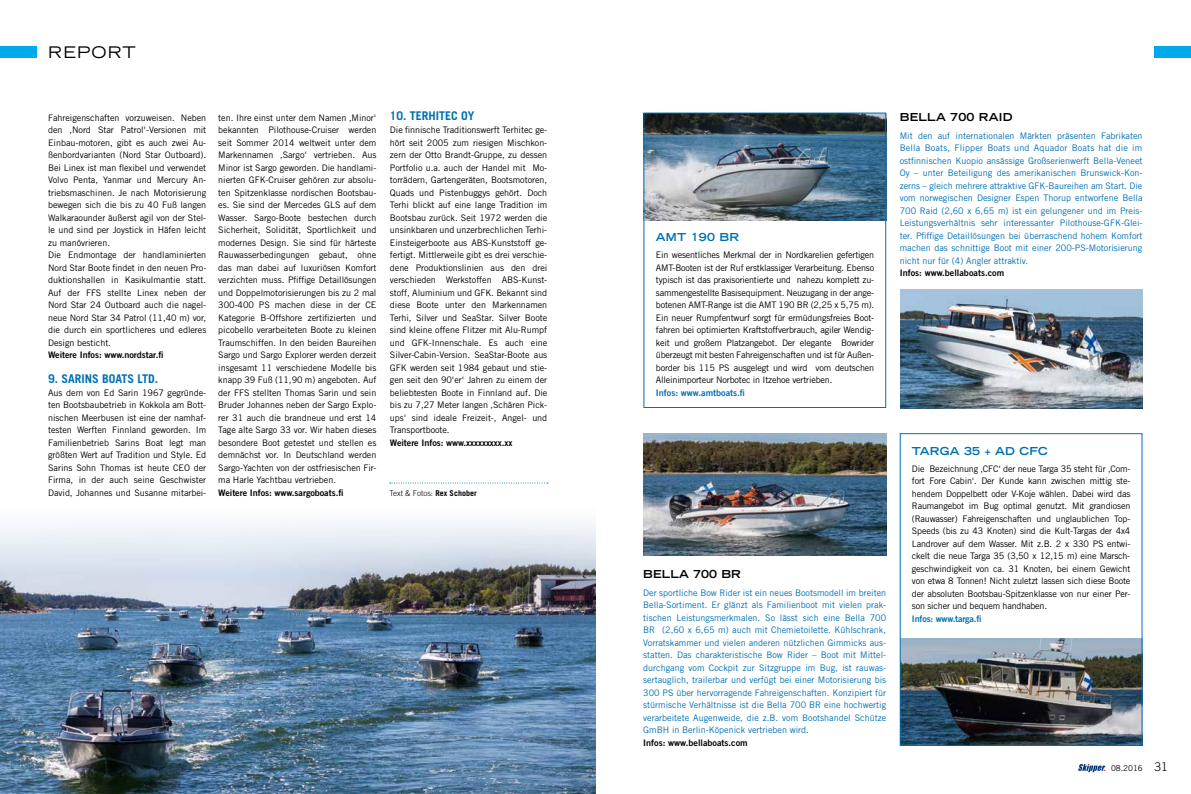
<style>
.page{position:relative;width:1191px;height:794px;background:#fff}
.page>*{position:absolute;margin:0;border:0;box-sizing:border-box;transform-origin:0 0}
.t1{font:expanded 16px "Trade Gothic LT Std";letter-spacing:.07em;color:#000}
.t2{font:700 12px "Trade Gothic LT Std";color:#0070b3}
.t3{font:700 expanded 11px "Trade Gothic LT Std";letter-spacing:.02em;color:#000}
.t4{font:700 expanded 11px "Trade Gothic LT Std";letter-spacing:.02em;color:#0070b3}
.t5{font:9px/12.5px "Trade Gothic LT Std";letter-spacing:-.005em;color:#000;text-align:justify}
.t6{font:9px/12.5px "Trade Gothic LT Std";color:#0070b3;text-align:justify}
.t7{font:9px "Trade Gothic LT Std Bd 2";letter-spacing:-.005em;color:#000}
.t8{font:9px "Trade Gothic LT Std Bd 2";color:#0070b3}
.t9{font:9px "Trade Gothic LT Std Bd 2";letter-spacing:-.02em;color:#0070b3}
.t10{font:300 8px "Trade Gothic LT Std";color:#000}
.t11{font:8px "Trade Gothic LT Std";color:#000}
.s1{font-weight:700}
.s2{font-weight:300;font-size:12px}
</style>
<div class="page">
<img style="left:0;top:522px;width:595px;height:272px">
<img style="left:643px;top:433px;width:243px;height:122px">
<img style="left:900px;top:289px;width:242px;height:119px">
<img style="left:901px;top:638px;width:239px;height:106px">
<svg style="left:390px;top:482px;width:158px;height:1px"></svg>
<img style="left:645px;top:115px;width:239px;height:106px">
<div style="left:643px;top:113px;width:243px;height:295px;border:1px solid #0070b3"></div>
<div style="left:899px;top:433px;width:243px;height:313px;border:1px solid #0070b3"></div>
<svg style="left:1078px;top:764px;width:27px;height:8px"></svg>
<div style="left:1154px;top:47px;width:37px;height:11px;background:#00aaea"></div>
<div style="left:0;top:47px;width:37px;height:11px;background:#00aaea"></div>
<h1 class="t1" style="left:48px;top:42px;width:89px">REPORT</h1>
<p class="t5" style="left:48px;top:111px;width:160px;text-align:left">Fahreigenschaften vorzuweisen. Neben den ‚Nord Star Patrol‘-Versionen mit Einbau-motoren, gibt es auch zwei Au&shy;ßenbordvarianten (Nord Star Outboard).<br>Bei Linex ist man flexibel und verwendet Volvo Penta, Yanmar und Mercury An&shy;triebsmaschinen. Je nach Motorisierung bewegen sich die bis zu 40 Fuß langen Walkaraounder äußerst agil von der Stel&shy;le und sind per Joystick in Häfen leicht zu manövrieren.<br>Die Endmontage der handlaminierten Nord Star Boote findet in den neuen Pro&shy;duktionshallen in Kasikulmantie statt.<br>Auf der FFS stellte Linex neben der Nord Star 24 Outboard auch die nagel&shy;neue Nord Star 34 Patrol (11,40 m) vor, die durch ein sportlicheres und edleres Design besticht.</p>
<p class="t7" style="left:48px;top:349px;width:117px">Weitere Infos: www.nordstar.fi</p>
<h2 class="t2" style="left:48px;top:371px;width:112px">9. SARINS BOATS LTD.</h2>
<p class="t5" style="left:48px;top:386px;width:160px">Aus dem von Ed Sarin 1967 gegründe&shy;ten Bootsbaubetrieb in Kokkola am Bott&shy;nischen Meerbusen ist eine der namhaf&shy;testen Werften Finnland geworden. Im Familienbetrieb Sarins Boat legt man größten Wert auf Tradition und Style. Ed Sarins Sohn Thomas ist heute CEO der Firma, in der auch seine Geschwister David, Johannes und Susanne mitarbei-</p>
<h2 class="t2" style="left:390px;top:109px;width:86px">10. TERHITEC OY</h2>
<p class="t5" style="left:390px;top:123px;width:159px">Die finnische Traditionswerft Terhitec ge&shy;hört seit 2005 zum riesigen Mischkon&shy;zern der Otto Brandt-Gruppe, zu dessen Portfolio u.a. auch der Handel mit Mo&shy;torrädern, Gartengeräten, Bootsmotoren, Quads und Pistenbuggys gehört. Doch Terhi blickt auf eine lange Tradition im Bootsbau zurück. Seit 1972 werden die unsinkbaren und unzerbrechlichen Terhi-Einsteigerboote aus ABS-Kunststoff ge&shy;fertigt. Mittlerweile gibt es drei verschie&shy;dene Produktionslinien aus den drei verschieden Werkstoffen ABS-Kunst&shy;stoff, Aluminium und GFK. Bekannt sind diese Boote unter den Markennamen Terhi, Silver und SeaStar. Silver Boote sind kleine offene Flitzer mit Alu-Rumpf und GFK-Innenschale. Es auch eine Silver-Cabin-Version. SeaStar-Boote aus GFK werden seit 1984 gebaut und stie&shy;gen seit den 90‘er‘ Jahren zu einem der beliebtesten Boote in Finnland auf. Die bis zu 7,27 Meter langen ‚Schären Pick&shy;ups‘ sind ideale Freizeit-, Angel- und Transportboote.</p>
<p class="t7" style="left:390px;top:437px;width:124px">Weitere Infos: www.xxxxxxxxx.xx</p>
<p class="t5" style="left:218px;top:111px;width:160px">ten. Ihre einst unter dem Namen ‚Minor‘ bekannten Pilothouse-Cruiser werden seit Sommer 2014 weltweit unter dem Markennamen ‚Sargo‘ vertrieben. Aus Minor ist Sargo geworden. Die handlami&shy;nierten GFK-Cruiser gehören zur absolu&shy;ten Spitzenklasse nordischen Bootsbau&shy;es. Sie sind der Mercedes GLS auf dem Wasser. Sargo-Boote bestechen durch Sicherheit, Solidität, Sportlichkeit und modernes Design. Sie sind für härteste Rauwasserbedingungen gebaut, ohne das man dabei auf luxuriösen Komfort verzichten muss. Pfiffige Detaillösungen und Doppelmotorisierungen bis zu 2 mal 300-400 PS machen diese in der CE Kategorie B-Offshore zertifizierten und picobello verarbeiteten Boote zu kleinen Traumschiffen. In den beiden Baureihen Sargo und Sargo Explorer werden derzeit insgesamt 11 verschiedene Modelle bis knapp 39 Fuß (11,90 m) angeboten. Auf der FFS stellten Thomas Sarin und sein Bruder Johannes neben der Sargo Explo&shy;rer 31 auch die brandneue und erst 14<br>Tage alte Sargo 33 vor. Wir haben dieses besondere Boot getestet und stellen es demnächst vor. In Deutschland werden Sargo-Yachten von der ostfriesischen Fir&shy;ma Harle Yachtbau vertrieben.</p>
<p class="t7" style="left:218px;top:487px;width:127px">Weitere Infos: www.sargoboats.fi</p>
<p class="t10" style="left:389px;top:488px;width:89px">Text &amp; Fotos: <span class="s1">Rex Schober</span></p>
<p class="t4" style="left:656px;top:230px;width:85px">AMT 190 BR</p>
<p class="t5" style="left:656px;top:248px;width:220px">Ein wesentliches Merkmal der in Nordkarelien gefertigen AMT-Booten ist der Ruf erstklassiger Verarbeitung. Ebenso typisch ist das praxisorientierte und nahezu komplett zu&shy;sammengestellte Basisequipment. Neuzugang in der ange&shy;botenen AMT-Range ist die AMT 190 BR (2,25 x 5,75 m).<br>Ein neuer Rumpfentwurf sorgt für ermüdungsfreies Boot&shy;fahren bei optimierten Kraftstoffverbrauch, agiler Wendig&shy;keit und großem Platzangebot. Der elegante Bowrider überzeugt mit besten Fahreigenschaften und ist für Außen&shy;border bis 115 PS ausgelegt und wird vom deutschen Alleinimporteur Norbotec in Itzehoe vertrieben.</p>
<p class="t8" style="left:656px;top:387px;width:90px">Infos: www.amtboats.fi</p>
<p class="t3" style="left:899px;top:110px;width:114px">BELLA 700 RAID</p>
<p class="t6" style="left:899px;top:129px;width:244px">Mit den auf internationalen Märkten präsenten Fabrikaten Bella Boats, Flipper Boats und Aquador Boats hat die im ostfinnischen Kuopio ansässige Großserienwerft Bella-Veneet Oy – unter Beteiligung des amerikanischen Brunswick-Kon&shy;zerns – gleich mehrere attraktive GFK-Baureihen am Start. Die vom norwegischen Designer Espen Thorup entworfene Bella 700 Raid (2,60 x 6,65 m) ist ein gelungener und im Preis-Leistungsverhältnis sehr interessanter Pilothouse-GFK-Glei&shy;ter. Pfiffige Detaillösungen bei überraschend hohem Komfort machen das schnittige Boot mit einer 200-PS-Motorisierung nicht nur für (4) Angler attraktiv.</p>
<p class="t7" style="left:899px;top:267px;width:106px">Infos: www.bellaboats.com</p>
<p class="t3" style="left:643px;top:567px;width:99px">BELLA 700 BR</p>
<p class="t6" style="left:643px;top:586px;width:244px">Der sportliche Bow Rider ist ein neues Bootsmodell im breiten Bella-Sortiment. Er glänzt als Familienboot mit vielen prak&shy;tischen Leistungsmerkmalen. So lässt sich eine Bella 700<br>BR (2,60 x 6,65 m) auch mit Chemietoilette. Kühlschrank, Vorratskammer und vielen anderen nützlichen Gimmicks aus&shy;statten. Das charakteristische Bow Rider – Boot mit Mittel&shy;durchgang vom Cockpit zur Sitzgruppe im Bug, ist rauwas&shy;sertauglich, trailerbar und verfügt bei einer Motorisierung bis 300 PS über hervorragende Fahreigenschaften. Konzipiert für stürmische Verhältnisse ist die Bella 700 BR eine hochwertig verarbeitete Augenweide, die z.B. vom Bootshandel Schütze GmBH in Berlin-Köpenick vertrieben wird.</p>
<p class="t7" style="left:643px;top:737px;width:106px">Infos: www.bellaboats.com</p>
<p class="t4" style="left:912px;top:443px;width:138px">TARGA 35 + AD CFC</p>
<p class="t5" style="left:912px;top:462px;width:220px">Die Bezeichnung ‚CFC‘ der neue Targa 35 steht für ‚Com&shy;fort Fore Cabin‘. Der Kunde kann zwischen mittig ste&shy;hendem Doppelbett oder V-Koje wählen. Dabei wird das Raumangebot im Bug optimal genutzt. Mit grandiosen (Rauwasser) Fahreigenschaften und unglaublichen Top-Speeds (bis zu 43 Knoten) sind die Kult-Targas der 4x4<br>Landrover auf dem Wasser. Mit z.B. 2 x 330 PS entwi&shy;ckelt die neue Targa 35 (3,50 x 12,15 m) eine Marsch&shy;geschwindigkeit von ca. 31 Knoten, bei einem Gewicht von etwa 8 Tonnen! Nicht zuletzt lassen sich diese Boote der absoluten Bootsbau-Spitzenklasse von nur einer Per&shy;son sicher und bequem handhaben.</p>
<p class="t9" style="left:912px;top:613px;width:71px">Infos: www.targa.fi</p>
<p class="t11" style="left:1111px;top:763px;width:58px">08.2016 <span class="s2">31</span></p>
</div>
